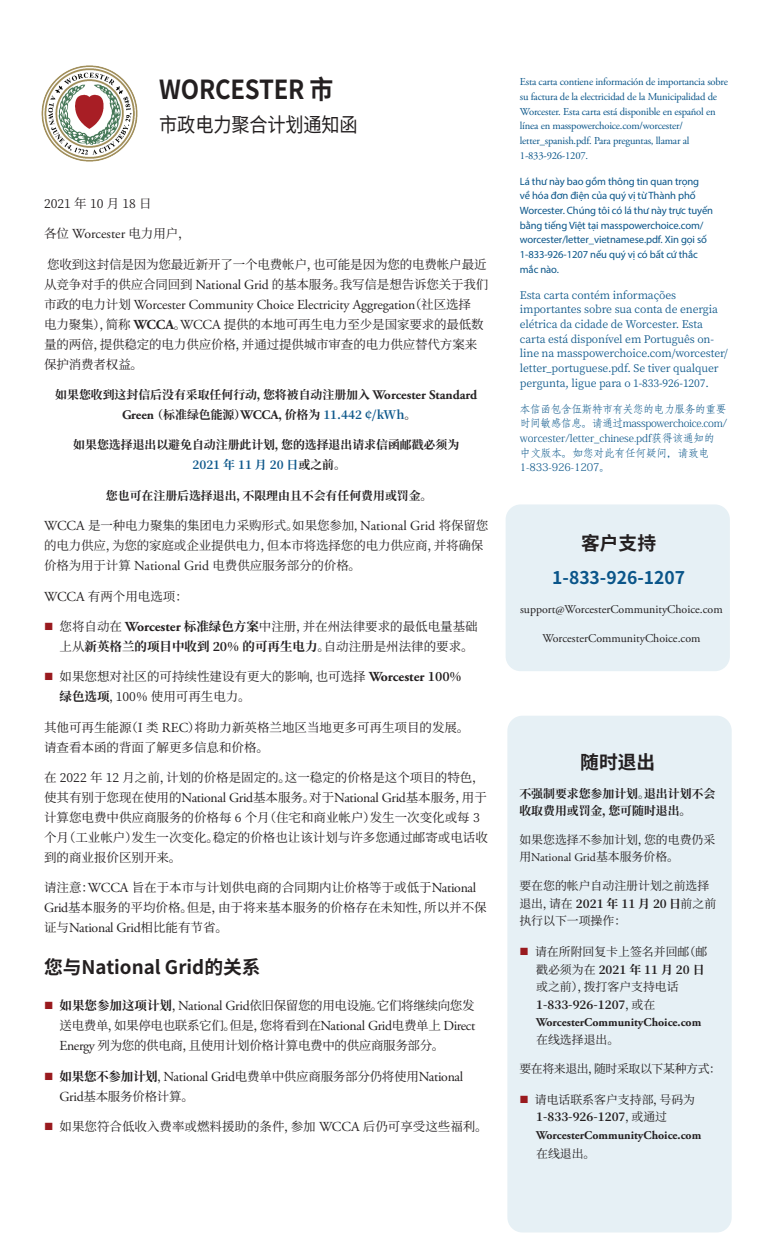
<style>
.page{position:relative;width:765px;height:1260px;background:#fff}
.page>*{position:absolute;margin:0;border:0;box-sizing:border-box;transform-origin:0 0}
.t1{font:700 26.25px "Noto Sans CJ Ksc";letter-spacing:-.01em;color:#231f20;scale:.91 1}
.t2{font:20px "Noto Sans CJ Ksc";letter-spacing:-.01em;color:#231f20;scale:.91 1}
.t3{font:700 18.75px "Noto Sans CJ Ksc";color:#231f20}
.t4{font:700 17.5px "Noto Sans CJ Ksc";color:#0a5589}
.t5{font:13.75px "Adobe Garamond Pro";letter-spacing:-.01em;color:#231f20}
.t6{font:12.5px/20px "Noto Serif CJ Ksc";color:#231f20}
.t7{font:12.5px/20px "Noto Serif CJ Ksc";letter-spacing:-.01em;color:#262324}
.t8{font:12.5px "Noto Serif CJ Ksc";letter-spacing:-.02em;color:#231f20}
.t9{font:11.88px/17.5px "Noto Serif CJ Ksc";color:#231f20}
.t10{font:700 11.88px/20px "Noto Serif CJ Ksc";color:#262324;text-align:center}
.t11{font:11.88px "Adobe Garamond Pro";color:#231f20}
.t12{font:700 11.88px "Adobe Garamond Pro";color:#231f20}
.t13{font:700 11.88px/17.5px "Noto Serif CJ Ksc";color:#231f20}
.t14{font:11.88px "Noto Serif CJ Ksc";letter-spacing:-.03em;color:#231f20}
.t15{font:10.62px/14.6px "Noto Serif CJ Ksc";letter-spacing:-.01em;color:#0a5589}
.t16{font:10.62px/14.6px "Adobe Garamond Pro";letter-spacing:-.02em;color:#0a5589}
.t17{font:10.62px/14.6px "Myriad Pro";letter-spacing:-.01em;color:#0a5589}
.t18{font:10.62px/14.6px "Adobe Fangsong Std";letter-spacing:-.01em;color:#0a5589}
.s1{font-family:"Noto Serif CJ Ksc";font-size:12.5px}
.s2{font-family:"Adobe Garamond Pro";font-size:13.75px}
.s3{font-family:"Adobe Garamond Pro";font-weight:700;font-size:13.75px;color:#262324}
.s4{font-family:"Adobe Garamond Pro";font-size:13.12px}
.s5{color:#0e588b}
.s6{color:#0f598c}
.s7{color:#991a1e}
.s8{font-family:"Adobe Garamond Pro";font-weight:700;font-size:13.75px}
.s9{font-weight:700}
.s10{font-family:"Noto Serif CJ Ksc";font-weight:700;font-size:12.5px}
.s11{font-family:"Noto Serif CJ Ksc"}
</style>
<div class="page">
<div style="left:506px;top:504px;width:224px;height:167px;background:#e6f0f5;border-radius:15px"></div>
<div style="left:507px;top:716px;width:225px;height:516px;background:#e6f0f5;border-radius:15px"></div>
<img style="left:41px;top:66px;width:97px;height:96px">
<h1 class="t1" style="left:159px;top:75px;width:193px">WORCESTER 市</h1>
<h2 class="t2" style="left:159px;top:113px;width:220px">市政电力聚合计划通知函</h2>
<p class="t6" style="left:44px;top:194px;width:109px">2021 年 10 月 18 日</p>
<p class="t5" style="left:44px;top:226px;width:148px"><span class="s1">各位</span> Worcester <span class="s1">电力用户，</span></p>
<p class="t6" style="left:44px;top:254px;width:446px">您收到这封信是因为您最近新开了一个电费帐户，也可能是因为您的电费帐户最近从竞争对手的供应合同回到 <span class="s2">National Grid</span> 的基本服务。我写信是想告诉您关于我们</p>
<p class="t5" style="left:44px;top:296px;width:428px"><span class="s1">市政的电力计划</span> Worcester Community Choice Electricity Aggregation<span class="s1">（社区选择</span></p>
<p class="t6" style="left:44px;top:314px;width:441px">电力聚集），简称 <span class="s3">WCCA</span>。<span class="s2">WCCA</span> 提供的本地可再生电力至少是国家要求的最低数量的两倍，提供稳定的电力供应价格，并通过提供城市审查的电力供应替代方案来保护消费者权益。</p>
<p class="t10" style="left:55px;top:385px;width:423px">如果您收到这封信后没有采取任何行动，您将被自动注册加入 <span class="s4">Worcester Standard<br>Green</span> （标准绿色能源）<span class="s4">WCCA</span>，价格为 <span class="s5">11.442 ¢</span><span class="s6">/kWh</span>。</p>
<p class="t10" style="left:73px;top:435px;width:387px">如果您选择退出以避免自动注册此计划，您的选择退出请求信函邮戳必须为<br><span class="s5">2021 年 11 月 20 日</span>或之前。</p>
<p class="t10" style="left:106px;top:486px;width:328px">您也可在注册后选择退出，不限理由且不会有任何费用或罚金。</p>
<p class="t7" style="left:44px;top:516px;width:446px"><span class="s2">WCCA</span> 是一种电力聚集的集团电力采购形式。如果您参加，<span class="s2">National Grid</span> 将保留您的电力供应，为您的家庭或企业提供电力，但本市将选择您的电力供应商，并将确保价格为用于计算 <span class="s2">National Grid</span> 电费供应服务部分的价格。</p>
<p class="t6" style="left:44px;top:586px;width:145px"><span class="s2">WCCA</span> 有两个用电选项：</p>
<p class="t6" style="left:60px;top:617px;width:420px;text-indent:-15px"><span class="s7">■</span> 您将自动在 <span class="s8">Worcester</span> <span class="s9">标准绿色方案</span>中注册，并在州法律要求的最低电量基础上从<span class="s9">新英格兰的项目中收到 20% 的可再生电力</span>。自动注册是州法律的要求。</p>
<p class="t6" style="left:60px;top:667px;width:404px;text-indent:-15px"><span class="s7">■</span> 如果您想对社区的可持续性建设有更大的影响，也可选择 <span class="s8">Worcester</span> <span class="s9">100%绿色选项</span>，100% 使用可再生电力。</p>
<p class="t6" style="left:44px;top:717px;width:427px">其他可再生能源（I 类 <span class="s2">REC</span>）将助力新英格兰地区当地更多可再生项目的发展。请查看本函的背面了解更多信息和价格。</p>
<p class="t6" style="left:44px;top:768px;width:445px">在 2022 年 12 月之前，计划的价格是固定的。这一稳定的价格是这个项目的特色，使其有别于您现在使用的<span class="s2">National Grid</span>基本服务。对于<span class="s2">National Grid</span>基本服务，用于计算您电费中供应商服务的价格每 6 个月（住宅和商业帐户）发生一次变化或每 3个月（工业帐户）发生一次变化。稳定的价格也让该计划与许多您通过邮寄或电话收到的商业报价区别开来。</p>
<p class="t6" style="left:44px;top:878px;width:444px">请注意：<span class="s2">WCCA</span> 旨在于本市与计划供电商的合同期内让价格等于或低于<span class="s2">National<br>Grid</span>基本服务的平均价格。但是，由于将来基本服务的价格存在未知性，所以并不保</p>
<p class="t5" style="left:44px;top:920px;width:185px"><span class="s1">证与</span>National Grid<span class="s1">相比能有节省。</span></p>
<h3 class="t3" style="left:44px;top:956px;width:218px">您与National Grid的关系</h3>
<p class="t6" style="left:60px;top:996px;width:417px;text-align:justify;text-indent:-15px"><span class="s7">■</span> <span class="s9">如果您参加这项计划</span>，<span class="s2">National Grid</span>依旧保留您的用电设施。它们将继续向您发送电费单，如果停电也联系它们。但是，您将看到在<span class="s2">National Grid</span>电费单上 <span class="s2">Direct Energy</span> 列为您的供电商，且使用计划价格计算电费中的供应商服务部分。</p>
<p class="t5" style="left:44px;top:1068px;width:421px"><span class="s7">■</span> <span class="s10">如果您不参加计划</span><span class="s1">，</span>National Grid<span class="s1">电费单中供应商服务部分仍将使用</span>National</p>
<p class="t8" style="left:60px;top:1089px;width:136px"><span class="s2">Grid</span>基本服务价格计算。</p>
<p class="t6" style="left:44px;top:1117px;width:445px"><span class="s7">■</span> 如果您符合低收入费率或燃料援助的条件，参加 <span class="s2">WCCA</span> 后仍可享受这些福利。</p>
<p class="t16" style="left:520px;top:75px;width:210px">Esta carta contiene información de importancia sobre su factura de la electricidad de la Municipalidad de Worcester. Esta carta está disponible en español en línea en masspowerchoice.com/worcester/ letter_spanish.pdf. Para preguntas, llamar al 1-833-926-1207.</p>
<p class="t17" style="left:520px;top:173px;width:195px">Lá thư này bao gồm thông tin quan trọng<br>về hóa đơn điện của quý vị từ Thành phố Worcester. Chúng tôi có lá thư này trực tuyến bằng tiếng Việt tại masspowerchoice.com/ worcester/letter_vietnamese.pdf. Xin gọi số 1-833-926-1207 nếu quý vị có bất cứ thắc mắc nào.</p>
<p class="t15" style="left:520px;top:288px;width:210px">Esta carta contém informações importantes sobre sua conta de energia elétrica da cidade de Worcester. Esta carta está disponível em Português on&shy;line na masspowerchoice.com/worcester/ letter_portuguese.pdf. Se tiver qualquer pergunta, ligue para o 1-833-926-1207.</p>
<p class="t18" style="left:520px;top:401px;width:209px">本信函包含伍斯特市有关您的电力服务的重要时间敏感信息。请通过masspowerchoice.com/ worcester/letter_chinese.pdf获得该通知的中文版本。如您对此有任何疑问，请致电<br>1-833-926-1207。</p>
<h3 class="t3" style="left:581px;top:532px;width:76px">客户支持</h3>
<h3 class="t4" style="left:552px;top:568px;width:134px">1-833-926-1207</h3>
<p class="t11" style="left:520px;top:602px;width:204px">support@WorcesterCommunityChoice.com</p>
<p class="t11" style="left:542px;top:631px;width:160px">WorcesterCommunityChoice.com</p>
<h3 class="t3" style="left:580px;top:752px;width:76px">随时退出</h3>
<p class="t13" style="left:519px;top:785px;width:197px">不强制要求您参加计划。退出计划不会收取费用或罚金，您可随时退出。</p>
<p class="t9" style="left:519px;top:831px;width:197px">如果您选择不参加计划，您的电费仍采</p>
<p class="t11" style="left:519px;top:851px;width:161px"><span class="s11">用</span>National Grid<span class="s11">基本服务价格。</span></p>
<p class="t9" style="left:519px;top:877px;width:198px">要在您的帐户自动注册计划之前选择退出，请在 <span class="s9">2021 年 11 月 20 日</span>前之前执行以下一项操作：</p>
<p class="t9" style="left:536px;top:944px;width:173px;text-indent:-17px"><span class="s7">■</span> 请在所附回复卡上签名并回邮（邮戳必须为在 <span class="s9">2021 年 11 月 20 日</span>或之前），拨打客户支持电话<br><span class="s9">1-833-926-1207</span>，或在</p>
<p class="t12" style="left:536px;top:1016px;width:167px">WorcesterCommunityChoice.com</p>
<p class="t9" style="left:536px;top:1031px;width:85px">在线选择退出。</p>
<p class="t14" style="left:519px;top:1062px;width:203px">要在将来退出，随时采取以下某种方式：</p>
<p class="t9" style="left:536px;top:1091px;width:160px;text-indent:-17px"><span class="s7">■</span> 请电话联系客户支持部，号码为<br><span class="s9">1-833-926-1207</span>，或通过</p>
<p class="t12" style="left:536px;top:1128px;width:167px">WorcesterCommunityChoice.com</p>
<p class="t9" style="left:536px;top:1145px;width:61px">在线退出。</p>
</div>
